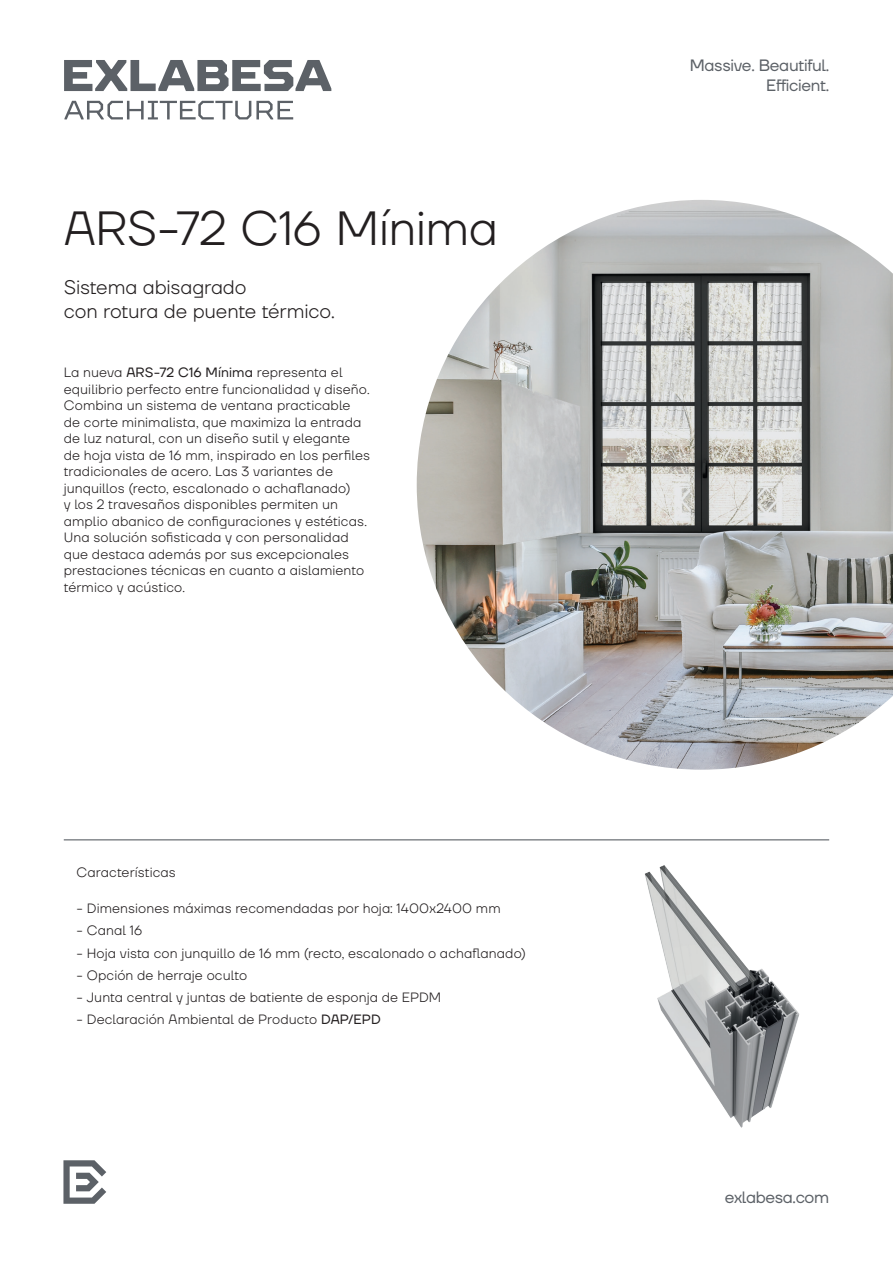
<style>
.page{position:relative;width:893px;height:1263px;background:#fff}
.page>*{position:absolute;margin:0;border:0;box-sizing:border-box;transform-origin:0 0}
.t1{font:300 48px "TT Firs Neue";letter-spacing:-.015em;color:#231f20}
.t2{font:300 19.5px/23.4px "TT Firs Neue";letter-spacing:-.01em;color:#231f20}
.t3{font:16.5px/19.8px "TT Firs Neue";letter-spacing:-.02em;color:#5c6167;text-align:right}
.t4{font:300 13.5px/16.5px "TT Firs Neue";letter-spacing:.005em;color:#231f20}
.s1{font-weight:400}
</style>
<div class="page">
<svg style="left:64px;top:60px;width:267px;height:31px"></svg>
<svg style="left:64px;top:101px;width:229px;height:18px"></svg>
<hr style="left:64px;top:839px;width:765px;height:1px;background:#5c6167">
<svg style="left:63px;top:1160px;width:43px;height:44px"></svg>
<img style="left:645px;top:865px;width:155px;height:263px">
<img style="left:417px;top:200px;width:476px;height:570px">
<h1 class="t1" style="left:64px;top:196px;width:436px">ARS-72 C16 Mínima</h1>
<h2 class="t2" style="left:64px;top:275px;width:273px">Sistema abisagrado<br>con rotura de puente térmico.</h2>
<p class="t4" style="left:64px;top:364px;width:308px">La nueva <span class="s1">ARS-72 C16 Mínima</span> representa el equilibrio perfecto entre funcionalidad y diseño.<br>Combina un sistema de ventana practicable de corte minimalista, que maximiza la entrada de luz natural, con un diseño sutil y elegante<br>de hoja vista de 16 mm, inspirado en los perfiles tradicionales de acero. Las 3 variantes de junquillos (recto, escalonado o achaflanado)<br>y los 2 travesaños disponibles permiten un amplio abanico de configuraciones y estéticas.<br>Una solución sofisticada y con personalidad que destaca además por sus excepcionales prestaciones técnicas en cuanto a aislamiento térmico y acústico.</p>
<p class="t4" style="left:77px;top:864px;width:101px">Características</p>
<p class="t4" style="left:77px;top:900px;width:426px">- Dimensiones máximas recomendadas por hoja: 1400x2400 mm</p>
<p class="t4" style="left:77px;top:922px;width:67px">- Canal 16</p>
<p class="t4" style="left:77px;top:944px;width:451px">- Hoja vista con junquillo de 16 mm (recto, escalonado o achaflanado)</p>
<p class="t4" style="left:77px;top:966px;width:172px">- Opción de herraje oculto</p>
<p class="t4" style="left:77px;top:989px;width:366px">- Junta central y juntas de batiente de esponja de EPDM</p>
<p class="t4" style="left:77px;top:1011px;width:306px">- Declaración Ambiental de Producto <span class="s1">DAP/EPD</span></p>
<p class="t3" style="left:690px;top:55px;width:141px">Massive. Beautiful.<br>Efficient.</p>
<p class="t3" style="left:725px;top:1187px;width:106px">exlabesa.com</p>
</div>
